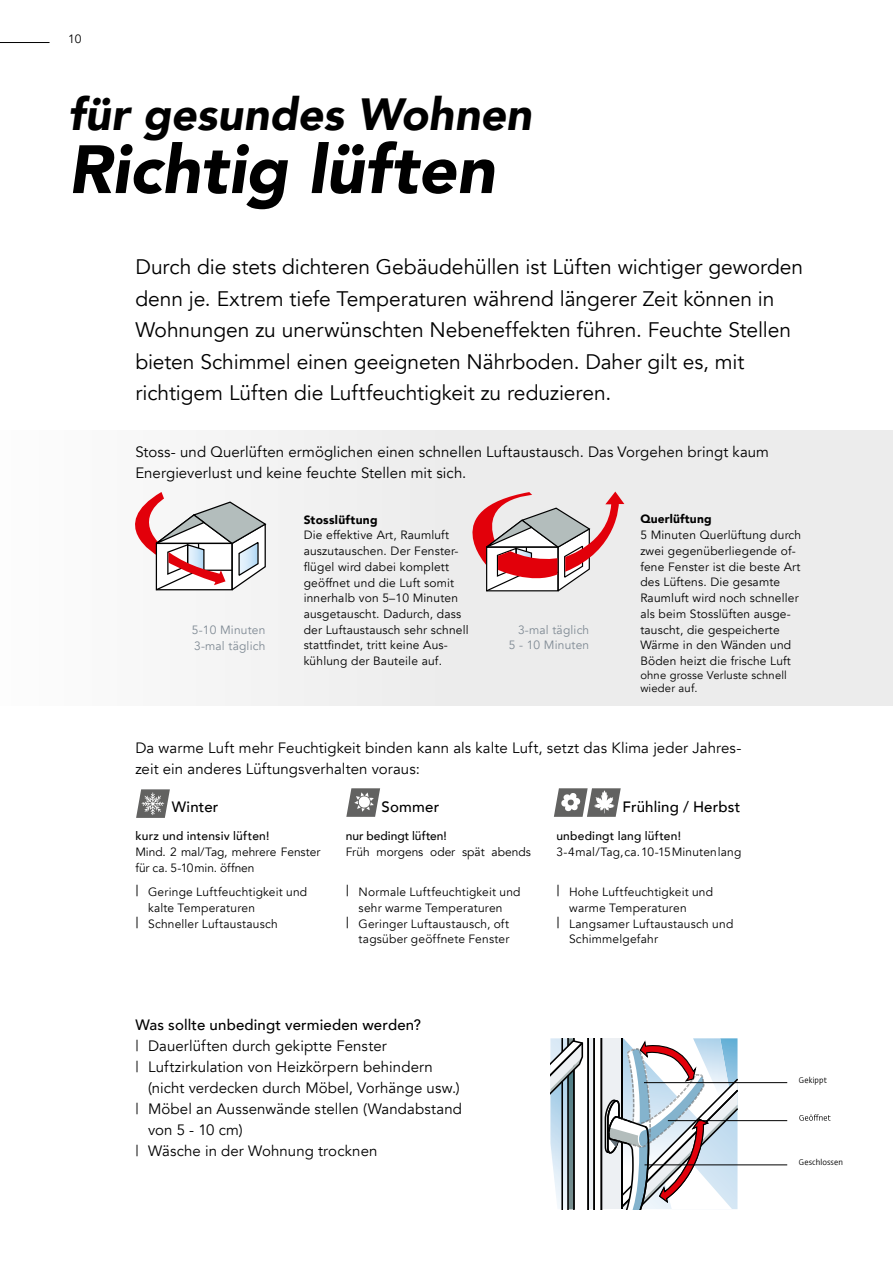
<style>
.page{position:relative;width:893px;height:1263px;background:#fff}
.page>*{position:absolute;margin:0;border:0;box-sizing:border-box;transform-origin:0 0}
.t1{font:italic 900 67.5px "Avenir";color:#000}
.t2{font:italic 900 45px "Avenir";color:#000}
.t3{font:21px/31.5px "Avenir";letter-spacing:-.005em;color:#000}
.t4{font:15px/21px "Avenir";letter-spacing:.005em;color:#000}
.t5{font:500 15px "Avenir";letter-spacing:.01em;color:#000}
.t6{font:12px/15.8px "Avenir";letter-spacing:.015em;color:#000}
.t7{font:12px/15.8px "Avenir";letter-spacing:-.005em;color:#000}
.t8{font:12px/15.8px "Avenir";letter-spacing:.015em;color:#7f8a94}
.t9{font:500 12px "Avenir";letter-spacing:.02em;color:#000}
.t10{font:900 12px "Avenir";letter-spacing:.015em;color:#000}
.t11{font:500 12px "Avenir";color:#000}
.t12{font:11.25px/13.5px "Avenir";letter-spacing:.015em;color:#000}
.t13{font:condensed 8.25px "Ergo Com";letter-spacing:.015em;color:#000}
.s1{font-size:15px}
</style>
<div class="page">
<div style="left:0;top:430px;width:893px;height:276px;background:#ececec"></div>
<svg style="left:550px;top:1038px;width:187px;height:171px"></svg>
<hr style="left:644px;top:1082px;width:143px;height:1px;background:#000">
<hr style="left:668px;top:1120px;width:119px;height:1px;background:#000">
<hr style="left:644px;top:1164px;width:143px;height:1px;background:#000">
<svg style="left:799px;top:1114px;width:31px;height:7px"></svg>
<svg style="left:135px;top:492px;width:132px;height:100px"></svg>
<svg style="left:472px;top:492px;width:152px;height:100px"></svg>
<svg style="left:136px;top:789px;width:34px;height:29px"></svg>
<svg style="left:346px;top:788px;width:34px;height:29px"></svg>
<svg style="left:554px;top:788px;width:67px;height:29px"></svg>
<hr style="left:0;top:42px;width:50px;height:1px;background:#000">
<p class="t6" style="left:68px;top:31px;width:15px">10</p>
<h2 class="t2" style="left:68px;top:77px;width:465px">für gesundes Wohnen</h2>
<h1 class="t1" style="left:68px;top:114px;width:428px">Richtig lüften</h1>
<p class="t3" style="left:135px;top:251px;width:669px">Durch die stets dichteren Gebäudehüllen ist Lüften wichtiger geworden denn je. Extrem tiefe Temperaturen während längerer Zeit können in Wohnungen zu unerwünschten Nebeneffekten führen. Feuchte Stellen bieten Schimmel einen geeigneten Nährboden. Daher gilt es, mit richtigem Lüften die Luftfeuchtigkeit zu reduzieren.</p>
<p class="t4" style="left:135px;top:442px;width:635px">Stoss- und Querlüften ermöglichen einen schnellen Luftaustausch. Das Vorgehen bringt kaum<br>Energieverlust und keine feuchte Stellen mit sich.</p>
<p class="t8" style="left:192px;top:622px;width:75px">5-10 Minuten<br>3-mal täglich</p>
<p class="t10" style="left:304px;top:509px;width:75px">Stosslüftung</p>
<p class="t6" style="left:304px;top:527px;width:167px">Die effektive Art, Raumluft auszutauschen. Der Fenster&shy;flügel wird dabei komplett geöffnet und die Luft somit innerhalb von 5–10 Minuten ausgetauscht. Dadurch, dass der Luftaustausch sehr schnell stattfindet, tritt keine Aus&shy;kühlung der Bauteile auf.</p>
<p class="t8" style="left:509px;top:622px;width:82px;text-align:right">3-mal täglich<br>5 - 10 Minuten</p>
<p class="t10" style="left:640px;top:509px;width:73px">Querlüftung</p>
<p class="t6" style="left:640px;top:527px;width:162px">5 Minuten Querlüftung durch zwei gegenüberliegende of&shy;fene Fenster ist die beste Art des Lüftens. Die gesamte<br>Raumluft wird noch schneller als beim Stosslüften ausge&shy;tauscht, die gespeicherte<br>Wärme in den Wänden und<br>Böden heizt die frische Luft</p>
<p class="t12" style="left:640px;top:668px;width:148px">ohne grosse Verluste schnell wieder auf.</p>
<p class="t4" style="left:135px;top:737px;width:607px">Da warme Luft mehr Feuchtigkeit binden kann als kalte Luft, setzt das Klima jeder Jahres&shy;zeit ein anderes Lüftungsverhalten voraus:</p>
<p class="t5" style="left:172px;top:794px;width:48px">Winter</p>
<p class="t9" style="left:135px;top:826px;width:136px">kurz und intensiv lüften!</p>
<p class="t7" style="left:135px;top:844px;width:186px">Mind. 2 mal/Tag, mehrere Fenster für ca. 5-10min. öffnen</p>
<p class="t6" style="left:135px;top:884px;width:173px"><span class="s1">|</span> Geringe Luftfeuchtigkeit und</p>
<p class="t6" style="left:148px;top:900px;width:109px">kalte Temperaturen</p>
<p class="t6" style="left:135px;top:916px;width:144px"><span class="s1">|</span> Schneller Luftaustausch</p>
<p class="t5" style="left:623px;top:794px;width:119px">Frühling / Herbst</p>
<p class="t9" style="left:556px;top:826px;width:126px">unbedingt lang lüften!</p>
<p class="t6" style="left:556px;top:844px;width:186px">3-4 mal/Tag, ca. 10-15 Minuten lang</p>
<p class="t6" style="left:556px;top:884px;width:158px"><span class="s1">|</span> Hohe Luftfeuchtigkeit und</p>
<p class="t6" style="left:569px;top:900px;width:119px">warme Temperaturen</p>
<p class="t6" style="left:556px;top:916px;width:179px"><span class="s1">|</span> Langsamer Luftaustausch und</p>
<p class="t6" style="left:569px;top:931px;width:90px">Schimmelgefahr</p>
<p class="t5" style="left:382px;top:794px;width:59px">Sommer</p>
<p class="t11" style="left:346px;top:826px;width:103px">nur bedingt lüften!</p>
<p class="t6" style="left:346px;top:844px;width:186px">Früh morgens oder spät abends</p>
<p class="t6" style="left:346px;top:884px;width:176px"><span class="s1">|</span> Normale Luftfeuchtigkeit und</p>
<p class="t6" style="left:359px;top:900px;width:146px">sehr warme Temperaturen</p>
<p class="t6" style="left:346px;top:916px;width:165px"><span class="s1">|</span> Geringer Luftaustausch, oft</p>
<p class="t6" style="left:359px;top:931px;width:152px">tagsüber geöffnete Fenster</p>
<p class="t5" style="left:135px;top:1011px;width:287px">Was sollte unbedingt vermieden werden?</p>
<p class="t4" style="left:135px;top:1036px;width:253px">| Dauerlüften durch gekiptte Fenster</p>
<p class="t4" style="left:135px;top:1057px;width:299px">| Luftzirkulation von Heizkörpern behindern</p>
<p class="t4" style="left:148px;top:1078px;width:313px">(nicht verdecken durch Möbel, Vorhänge usw.)</p>
<p class="t4" style="left:135px;top:1099px;width:328px">| Möbel an Aussenwände stellen (Wandabstand</p>
<p class="t4" style="left:148px;top:1120px;width:96px">von 5 - 10 cm)</p>
<p class="t4" style="left:135px;top:1141px;width:244px">| Wäsche in der Wohnung trocknen</p>
<p class="t13" style="left:799px;top:1074px;width:29px">Gekippt</p>
<p class="t13" style="left:799px;top:1156px;width:45px">Geschlossen</p>
</div>
